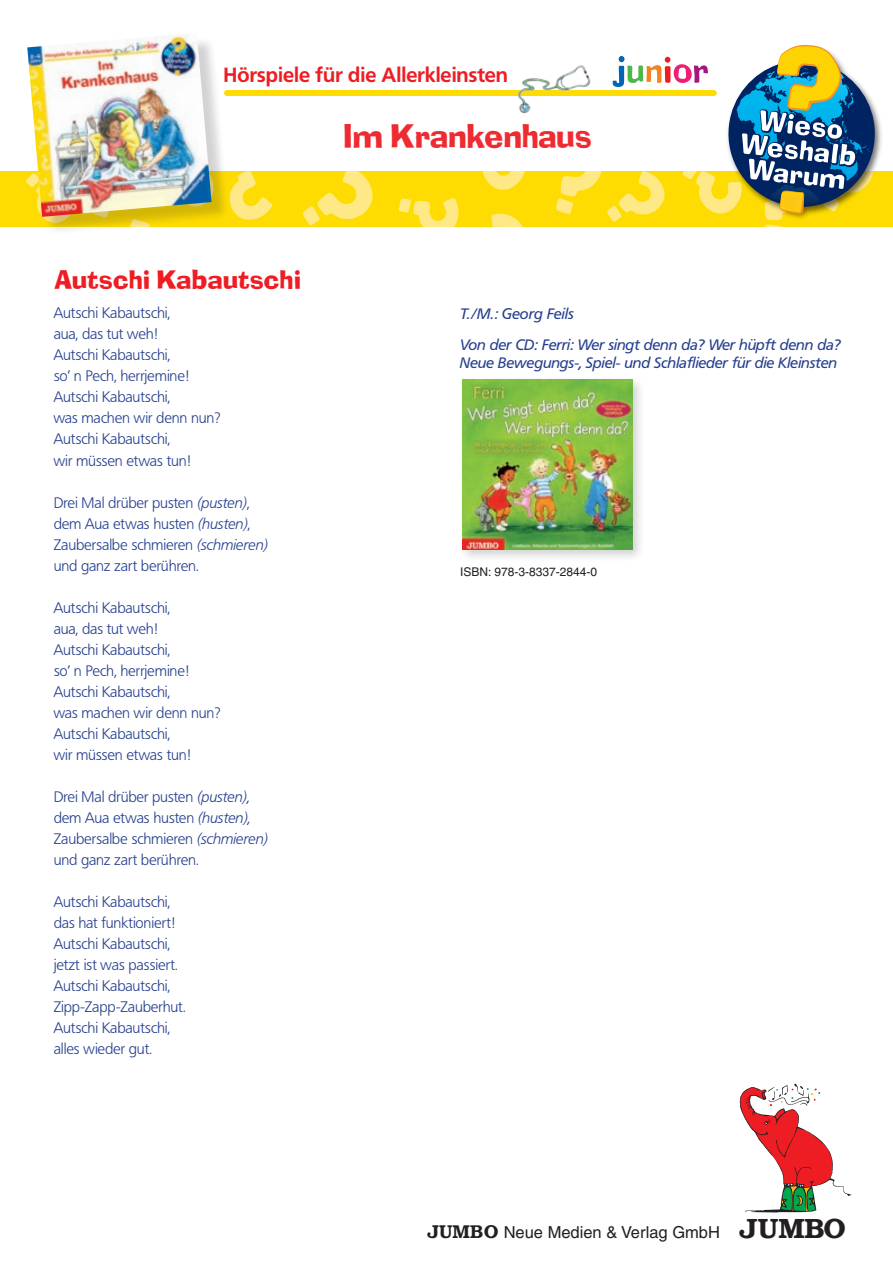
<style>
.page{position:relative;width:893px;height:1263px;background:#fff}
.page>*{position:absolute;margin:0;border:0;box-sizing:border-box;transform-origin:0 0}
.t1{font:34.5px "Ade Reg";color:#ee2b31;scale:.95 1}
.t2{font:27px "Ade Reg";color:#ee1d23}
.t3{font:20.25px "Fru Bol";letter-spacing:.01em;color:#ee1d23}
.t4{font:16.5px "Helvetica";color:#231f20}
.t5{font:15px/21px "Fru Lig";letter-spacing:.005em;color:#253f8e}
.t6{font:15px/30.8px "Fru Med Ita";color:#253f8e}
.t7{font:12px "Helvetica";color:#231f20}
.s1{font-family:"Fru Lig Ita"}
.s2{font-family:"Boo Dem";font-size:18px}
.s3{font-family:"Brooklyn";font-weight:700;font-size:27.9px}
</style>
<div class="page">
<svg style="left:740px;top:1084px;width:111px;height:128px"></svg>
<img style="left:0;top:171px;width:893px;height:55px">
<div style="left:30px;top:35px;width:200px;height:200px;background:#231f20;opacity:.2"></div>
<img style="left:27px;top:34px;width:185px;height:183px">
<svg style="left:612px;top:56px;width:96px;height:31px"></svg>
<img style="left:723px;top:44px;width:163px;height:179px">
<svg style="left:724px;top:45px;width:153px;height:178px"></svg>
<div style="left:227px;top:90px;width:487px;height:6px;background:#ffdc01"></div>
<img style="left:517px;top:65px;width:74px;height:49px">
<div style="left:458px;top:375px;width:186px;height:187px;background:#231f20;opacity:.2"></div>
<img style="left:462px;top:379px;width:170px;height:171px">
<h3 class="t3" style="left:224px;top:63px;width:286px">Hörspiele für die Allerkleinsten</h3>
<h1 class="t1" style="left:343px;top:117px;width:263px">Im Krankenhaus</h1>
<h2 class="t2" style="left:54px;top:265px;width:249px">Autschi Kabautschi</h2>
<p class="t5" style="left:54px;top:303px;width:168px">Autschi Kabautschi,<br>aua, das tut weh!<br>Autschi Kabautschi,<br>so’ n Pech, herrjemine!<br>Autschi Kabautschi,<br>was machen wir denn nun?<br>Autschi Kabautschi,<br>wir müssen etwas tun!</p>
<p class="t5" style="left:54px;top:492px;width:216px">Drei Mal drüber pusten <span class="s1">(pusten)</span>, dem Aua etwas husten <span class="s1">(husten)</span>,<br>Zaubersalbe schmieren <span class="s1">(schmieren) </span>und ganz zart berühren.</p>
<p class="t5" style="left:54px;top:597px;width:168px">Autschi Kabautschi,<br>aua, das tut weh!<br>Autschi Kabautschi,<br>so’ n Pech, herrjemine!<br>Autschi Kabautschi,<br>was machen wir denn nun?<br>Autschi Kabautschi,<br>wir müssen etwas tun!</p>
<p class="t5" style="left:54px;top:786px;width:216px">Drei Mal drüber pusten <span class="s1">(pusten), </span>dem Aua etwas husten <span class="s1">(husten),<br></span>Zaubersalbe schmieren <span class="s1">(schmieren) </span>und ganz zart berühren.</p>
<p class="t5" style="left:54px;top:891px;width:133px">Autschi Kabautschi, das hat funktioniert!<br>Autschi Kabautschi, jetzt ist was passiert.<br>Autschi Kabautschi,<br>Zipp-Zapp-Zauberhut.<br>Autschi Kabautschi, alles wieder gut.</p>
<p class="t6" style="left:460px;top:298px;width:382px">T./M.: Georg Feils<br>Von der CD: Ferri: Wer singt denn da? Wer hüpft denn da?</p>
<p class="t6" style="left:460px;top:347px;width:379px">Neue Bewegungs-, Spiel- und Schlaflieder für die Kleinsten</p>
<p class="t7" style="left:460px;top:565px;width:138px">ISBN: 978-3-8337-2844-0</p>
<p class="t4" style="left:427px;top:1222px;width:420px"><span class="s2">JUMBO</span> Neue Medien &amp; Verlag GmbH <span class="s3">JUMBO</span></p>
</div>
